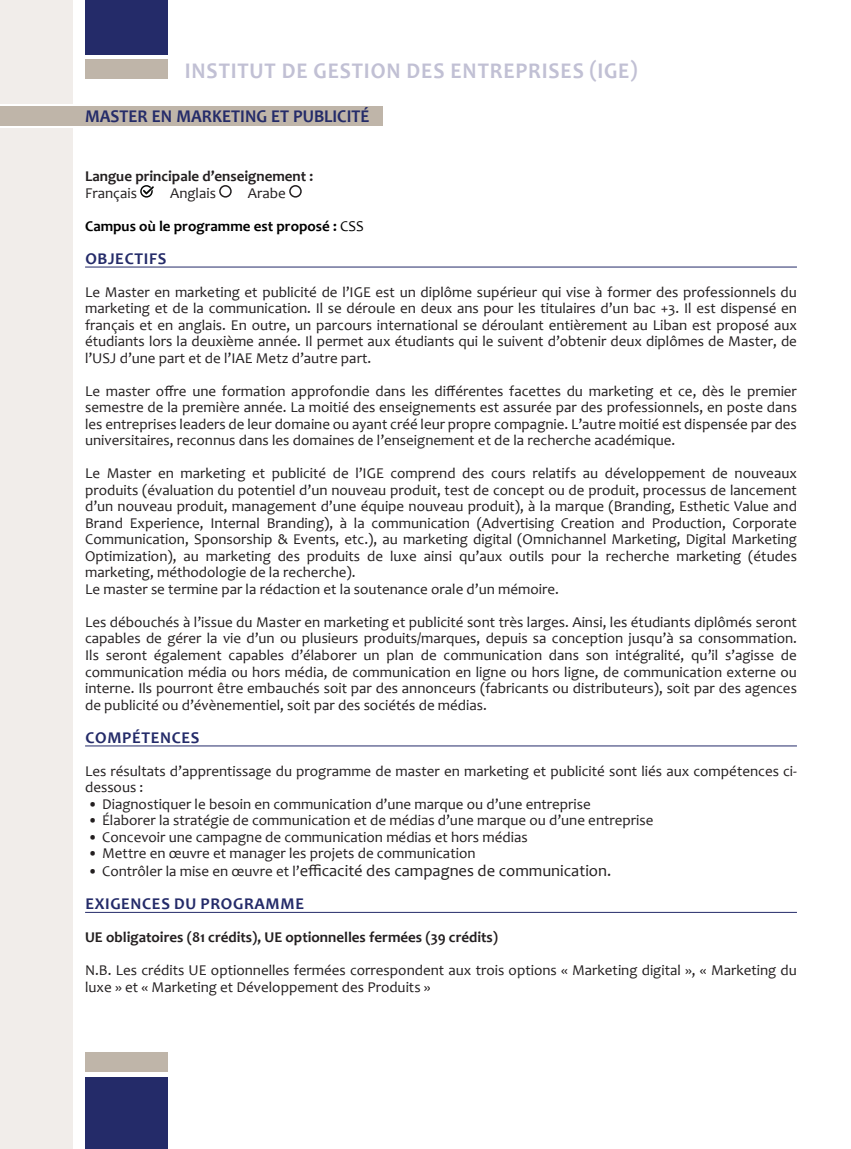
<style>
.page{position:relative;width:851px;height:1149px;background:#fff}
.page>*{position:absolute;margin:0;border:0;box-sizing:border-box;transform-origin:0 0}
.Title_name{font:700 22.5px "Candara";letter-spacing:.04em;color:#c1c0d4;scale:.95 1}
.Title_name-2{font:700 18px "Candara";color:#242b69;scale:.95 1}
.t1{font:16.5px "Candara";color:#231f20}
.Title_Underline{font:700 16.5px "Candara";letter-spacing:.04em;color:#242b69}
.R1to7{font:15px/16.5px "Candara";color:#231f20;text-align:justify}
.t2{font:700 15px "Candara";color:#231f20}
.t3{font:700 15px "Candara";color:#000}
.s1{font-weight:400}
.s2{font-size:15px}
</style>
<div class="page">
<div style="left:85px;top:1076px;width:83px;height:72px;background:#242b69"></div>
<div style="left:85px;top:1051px;width:83px;height:19px;background:#bfb5a9"></div>
<div style="left:85px;top:60px;width:83px;height:19px;background:#bfb5a9"></div>
<div style="left:85px;top:0;width:83px;height:54px;background:#242b69"></div>
<div style="left:0;top:106px;width:383px;height:19px;background:#bfb5a9"></div>
<hr style="left:85px;top:266px;width:711px;height:1px;background:#242b69">
<hr style="left:85px;top:745px;width:711px;height:1px;background:#242b69">
<hr style="left:85px;top:911px;width:711px;height:1px;background:#242b69">
<svg style="left:140px;top:185px;width:14px;height:12px"></svg>
<div style="left:219px;top:185px;width:13px;height:12px;border:2px solid #231f20;border-radius:50%"></div>
<div style="left:289px;top:185px;width:13px;height:12px;border:2px solid #231f20;border-radius:50%"></div>
<div style="left:0;top:0;width:72px;height:103px;background:#f1edea"></div>
<div style="left:0;top:129px;width:72px;height:1019px;background:#f1edea"></div>
<p class="Title_name" style="left:185px;top:57px;width:478px">INSTITUT DE GESTION DES ENTREPRISES (IGE)</p>
<p class="Title_name-2" style="left:85px;top:105px;width:301px">MASTER EN MARKETING ET PUBLICITÉ</p>
<p class="t2" style="left:85px;top:167px;width:230px">Langue principale d’enseignement :</p>
<p class="R1to7" style="left:85px;top:184px;width:53px">Français</p>
<p class="R1to7" style="left:170px;top:184px;width:47px">Anglais</p>
<p class="R1to7" style="left:248px;top:184px;width:39px">Arabe</p>
<p class="t3" style="left:85px;top:217px;width:280px">Campus où le programme est proposé : <span class="s1">CSS</span></p>
<p class="Title_Underline" style="left:85px;top:248px;width:82px">OBJECTIFS</p>
<p class="R1to7" style="left:85px;top:283px;width:713px">Le Master en marketing et publicité de l’IGE est un diplôme supérieur qui vise à former des professionnels du marketing et de la communication. Il se déroule en deux ans pour les titulaires d’un bac +3. Il est dispensé en français et en anglais. En outre, un parcours international se déroulant entièrement au Liban est proposé aux étudiants lors la deuxième année. Il permet aux étudiants qui le suivent d’obtenir deux diplômes de Master, de l’USJ d’une part et de l’IAE Metz d’autre part.</p>
<p class="R1to7" style="left:85px;top:382px;width:713px">Le master offre une formation approfondie dans les différentes facettes du marketing et ce, dès le premier semestre de la première année. La moitié des enseignements est assurée par des professionnels, en poste dans les entreprises leaders de leur domaine ou ayant créé leur propre compagnie. L’autre moitié est dispensée par des universitaires, reconnus dans les domaines de l’enseignement et de la recherche académique.</p>
<p class="R1to7" style="left:85px;top:465px;width:713px">Le Master en marketing et publicité de l’IGE comprend des cours relatifs au développement de nouveaux produits (évaluation du potentiel d’un nouveau produit, test de concept ou de produit, processus de lancement d’un nouveau produit, management d’une équipe nouveau produit), à la marque (Branding, Esthetic Value and Brand Experience, Internal Branding), à la communication (Advertising Creation and Production, Corporate Communication, Sponsorship &amp; Events, etc.), au marketing digital (Omnichannel Marketing, Digital Marketing Optimization), au marketing des produits de luxe ainsi qu’aux outils pour la recherche marketing (études marketing, méthodologie de la recherche).</p>
<p class="R1to7" style="left:85px;top:580px;width:475px">Le master se termine par la rédaction et la soutenance orale d’un mémoire.</p>
<p class="R1to7" style="left:85px;top:613px;width:713px">Les débouchés à l’issue du Master en marketing et publicité sont très larges. Ainsi, les étudiants diplômés seront capables de gérer la vie d’un ou plusieurs produits/marques, depuis sa conception jusqu’à sa consommation.<br>Ils seront également capables d’élaborer un plan de communication dans son intégralité, qu’il s’agisse de communication média ou hors média, de communication en ligne ou hors ligne, de communication externe ou interne. Ils pourront être embauchés soit par des annonceurs (fabricants ou distributeurs), soit par des agences de publicité ou d’évènementiel, soit par des sociétés de médias.</p>
<p class="Title_Underline" style="left:85px;top:727px;width:115px">COMPÉTENCES</p>
<p class="R1to7" style="left:85px;top:762px;width:713px">Les résultats d’apprentissage du programme de master en marketing et publicité sont liés aux compétences ci&shy;dessous :</p>
<p class="R1to7" style="left:88px;top:795px;width:504px">• Diagnostiquer le besoin en communication d’une marque ou d’une entreprise</p>
<p class="R1to7" style="left:88px;top:811px;width:567px">• Élaborer la stratégie de communication et de médias d’une marque ou d’une entreprise</p>
<p class="R1to7" style="left:88px;top:828px;width:441px">• Concevoir une campagne de communication médias et hors médias</p>
<p class="R1to7" style="left:88px;top:844px;width:389px">• Mettre en œuvre et manager les projets de communication</p>
<p class="t1" style="left:88px;top:860px;width:524px"><span class="s2">• Contrôler la mise en œuvre et l’</span>efficacité des campagnes de communication.</p>
<p class="Title_Underline" style="left:85px;top:893px;width:220px">EXIGENCES DU PROGRAMME</p>
<p class="t2" style="left:85px;top:927px;width:414px">UE obligatoires (81 crédits), UE optionnelles fermées (39 crédits)</p>
<p class="R1to7" style="left:85px;top:961px;width:713px">N.B. Les crédits UE optionnelles fermées correspondent aux trois options « Marketing digital », « Marketing du luxe » et « Marketing et Développement des Produits »</p>
</div>
